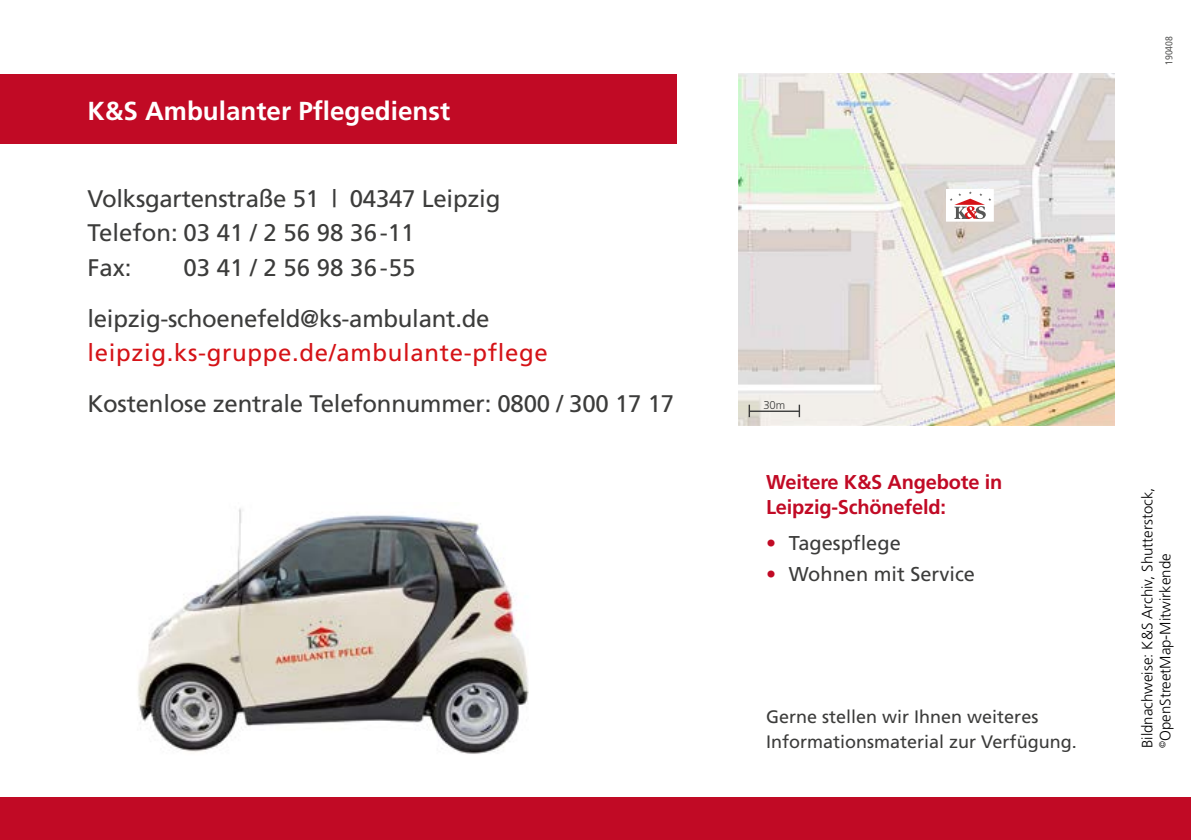
<style>
.page{position:relative;width:1191px;height:840px;background:#fff}
.page>*{position:absolute;margin:0;border:0;box-sizing:border-box;transform-origin:0 0}
.t1{font:700 26px "Frutiger";color:#fff}
.t2{font:24px/34px "Frutiger";letter-spacing:-.01em;color:#3c3c3b}
.t3{font:24px "Frutiger";letter-spacing:.03em;color:#d51317}
.t4{font:700 20px/25px "Frutiger";letter-spacing:-.01em;color:#c10a25}
.t5{font:20px "Frutiger";color:#3c3c3b}
.t6{font:18px/25px "Frutiger";color:#3c3c3b}
.t7{font:300 15px/18px "Frutiger";color:#000}
.t8{font:300 11.4px "Frutiger";color:#3c3c3b}
.t9{font:condensed 10px "Frutiger";color:#575756}
.s1{color:#c10a25}
</style>
<div class="page">
<div style="left:0;top:74px;width:677px;height:69px;background:#c10a25"></div>
<div style="left:0;top:797px;width:1191px;height:42px;background:#c10a25"></div>
<img style="left:738px;top:74px;width:376px;height:351px">
<svg style="left:946px;top:189px;width:47px;height:32px"></svg>
<hr style="left:749px;top:410px;width:50px;height:1px;background:#3c3c3b">
<svg style="left:748px;top:404px;width:2px;height:13px"></svg>
<svg style="left:798px;top:404px;width:2px;height:13px"></svg>
<img style="left:138px;top:508px;width:391px;height:246px">
<p class="t1" style="left:87px;top:96px;width:364px">K&amp;S Ambulanter Pflegedienst</p>
<p class="t2" style="left:87px;top:182px;width:414px">Volksgartenstraße 51 | 04347 Leipzig<br>Telefon: 03 41 / 2 56 98 36-11<br>Fax:</p>
<p class="t2" style="left:87px;top:241px;width:404px;line-height:51px;text-indent:96px">03 41 / 2 56 98 36-55 leipzig-schoenefeld@ks-ambulant.de</p>
<p class="t3" style="left:87px;top:338px;width:462px">leipzig.ks-gruppe.de/ambulante-pflege</p>
<p class="t2" style="left:87px;top:386px;width:588px">Kostenlose zentrale Telefonnummer: 0800 / 300 17 17</p>
<p class="t9" style="left:1163px;top:65px;width:30px;rotate:-90deg">190408</p>
<p class="t8" style="left:763px;top:398px;width:24px">30m</p>
<p class="t4" style="left:766px;top:468px;width:238px">Weitere K&amp;S Angebote in<br>Leipzig-Schönefeld:</p>
<p class="t5" style="left:766px;top:531px;width:136px"><span class="s1">•</span> Tagespflege</p>
<p class="t5" style="left:766px;top:561px;width:210px"><span class="s1">•</span> Wohnen mit Service</p>
<p class="t6" style="left:766px;top:703px;width:312px">Gerne stellen wir Ihnen weiteres<br>Informationsmaterial zur Verfügung.</p>
<p class="t7" style="left:1138px;top:747px;width:262px;rotate:-90deg">Bildnachweise: K&amp;S Archiv, Shutterstock, <sup>©</sup>OpenStreetMap-Mitwirkende</p>
</div>
